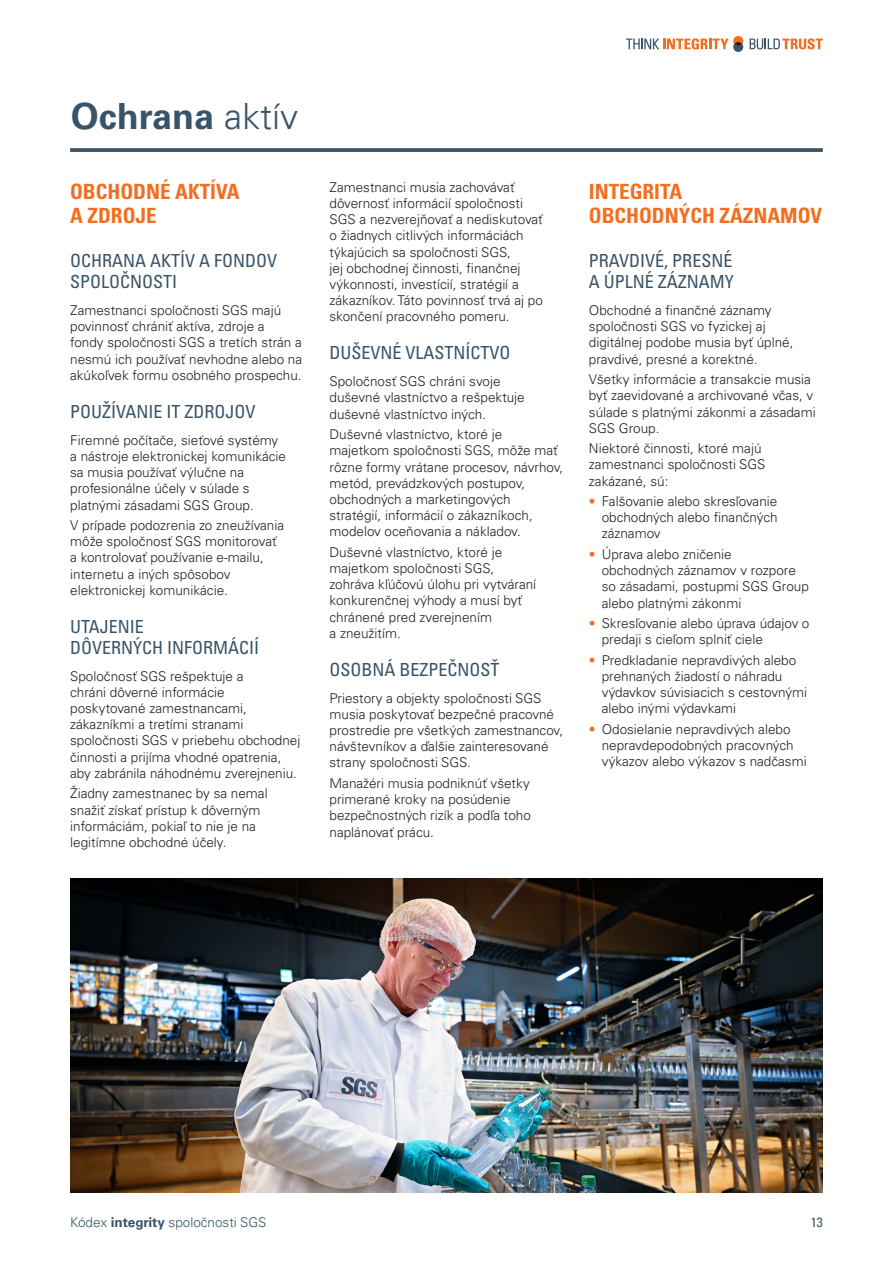
<style>
.page{position:relative;width:893px;height:1263px;background:#fff}
.page>*{position:absolute;margin:0;border:0;box-sizing:border-box;transform-origin:0 0}
.t1{font:700 36px "Univers LTCYR 65";color:#395369}
.First_Subheading{font:21px/24px "Univers LTCYR 67 Bold Cond";color:#f36e21}
.Second_Subheading{font:condensed 18px/21px "Univers LTCYR 57";color:#395369}
.Body_Text{font:300 13.5px/16.2px "Univers LTCYR 45";color:#231f20}
.t2{font:300 13.5px "Univers LTCYR 45";color:#395369}
.Body_Text-2{font:condensed 13.5px "Univers LT";color:#395369}
.s1{font-family:"Univers LTCYR 45";font-weight:300}
.s2{color:#f36e21}
.s3{font-family:"Univers LTCYR 65";font-weight:700}
</style>
<div class="page">
<svg style="left:70px;top:148px;width:753px;height:4px;background:#445d72"></svg>
<svg style="left:750px;top:38px;width:73px;height:11px"></svg>
<svg style="left:626px;top:36px;width:117px;height:16px"></svg>
<img style="left:70px;top:878px;width:753px;height:315px">
<p class="t1" style="left:71px;top:91px;width:229px">Ochrana <span class="s1">aktív</span></p>
<p class="First_Subheading" style="left:70px;top:179px;width:171px">OBCHODNÉ AKTÍVA<br>A ZDROJE</p>
<p class="Second_Subheading" style="left:70px;top:250px;width:209px">OCHRANA AKTÍV A FONDOV<br>SPOLOČNOSTI</p>
<p class="Body_Text" style="left:70px;top:302px;width:234px">Zamestnanci spoločnosti SGS majú povinnosť chrániť aktíva, zdroje a<br>fondy spoločnosti SGS a tretích strán a nesmú ich používať nevhodne alebo na akúkoľvek formu osobného prospechu.</p>
<p class="Second_Subheading" style="left:70px;top:400px;width:187px">POUŽÍVANIE IT ZDROJOV</p>
<p class="Body_Text" style="left:70px;top:431px;width:217px">Firemné počítače, sieťové systémy a nástroje elektronickej komunikácie sa musia používať výlučne na profesionálne účely v súlade s platnými zásadami SGS Group.</p>
<p class="Body_Text" style="left:70px;top:517px;width:216px">V prípade podozrenia zo zneužívania môže spoločnosť SGS monitorovať a kontrolovať používanie e-mailu, internetu a iných spôsobov elektronickej komunikácie.</p>
<p class="Second_Subheading" style="left:70px;top:615px;width:191px">UTAJENIE<br>DÔVERNÝCH INFORMÁCIÍ</p>
<p class="Body_Text" style="left:70px;top:667px;width:232px">Spoločnosť SGS rešpektuje a<br>chráni dôverné informácie poskytované zamestnancami, zákazníkmi a tretími stranami spoločnosti SGS v priebehu obchodnej činnosti a prijíma vhodné opatrenia, aby zabránila náhodnému zverejneniu.</p>
<p class="Body_Text" style="left:70px;top:785px;width:199px">Žiadny zamestnanec by sa nemal snažiť získať prístup k dôverným informáciám, pokiaľ to nie je na legitímne obchodné účely.</p>
<p class="Body_Text" style="left:330px;top:179px;width:215px">Zamestnanci musia zachovávať dôvernosť informácií spoločnosti SGS a nezverejňovať a nediskutovať o žiadnych citlivých informáciách týkajúcich sa spoločnosti SGS,<br>jej obchodnej činnosti, finančnej výkonnosti, investícií, stratégií a zákazníkov. Táto povinnosť trvá aj po skončení pracovného pomeru.</p>
<p class="Second_Subheading" style="left:330px;top:342px;width:183px">DUŠEVNÉ VLASTNÍCTVO</p>
<p class="Body_Text" style="left:330px;top:373px;width:197px">Spoločnosť SGS chráni svoje duševné vlastníctvo a rešpektuje duševné vlastníctvo iných.</p>
<p class="Body_Text" style="left:330px;top:426px;width:235px">Duševné vlastníctvo, ktoré je majetkom spoločnosti SGS, môže mať rôzne formy vrátane procesov, návrhov, metód, prevádzkových postupov, obchodných a marketingových stratégií, informácií o zákazníkoch, modelov oceňovania a nákladov.</p>
<p class="Body_Text" style="left:330px;top:544px;width:208px">Duševné vlastníctvo, ktoré je majetkom spoločnosti SGS, zohráva kľúčovú úlohu pri vytváraní konkurenčnej výhody a musí byť chránené pred zverejnením<br>a zneužitím.</p>
<p class="Second_Subheading" style="left:330px;top:658px;width:172px">OSOBNÁ BEZPEČNOSŤ</p>
<p class="Body_Text" style="left:330px;top:689px;width:235px">Priestory a objekty spoločnosti SGS musia poskytovať bezpečné pracovné prostredie pre všetkých zamestnancov, návštevníkov a ďalšie zainteresované strany spoločnosti SGS.</p>
<p class="Body_Text" style="left:330px;top:775px;width:203px">Manažéri musia podniknúť všetky primerané kroky na posúdenie bezpečnostných rizík a podľa toho naplánovať prácu.</p>
<p class="First_Subheading" style="left:589px;top:179px;width:235px">INTEGRITA<br>OBCHODNÝCH ZÁZNAMOV</p>
<p class="Second_Subheading" style="left:589px;top:250px;width:146px">PRAVDIVÉ, PRESNÉ<br>A ÚPLNÉ ZÁZNAMY</p>
<p class="Body_Text" style="left:589px;top:302px;width:206px">Obchodné a finančné záznamy spoločnosti SGS vo fyzickej aj digitálnej podobe musia byť úplné, pravdivé, presné a korektné.</p>
<p class="Body_Text" style="left:589px;top:371px;width:228px">Všetky informácie a transakcie musia byť zaevidované a archivované včas, v súlade s platnými zákonmi a zásadami<br>SGS Group.</p>
<p class="Body_Text" style="left:589px;top:440px;width:178px">Niektoré činnosti, ktoré majú zamestnanci spoločnosti SGS zakázané, sú:</p>
<p class="Body_Text" style="left:602px;top:493px;width:177px;text-align:justify;text-indent:-13px"><span class="s2">•</span> Falšovanie alebo skresľovanie obchodných alebo finančných záznamov</p>
<p class="Body_Text" style="left:602px;top:546px;width:209px;text-indent:-13px"><span class="s2">•</span> Úprava alebo zničenie<br>obchodných záznamov v rozpore so zásadami, postupmi SGS Group alebo platnými zákonmi</p>
<p class="Body_Text" style="left:602px;top:615px;width:209px;text-indent:-13px"><span class="s2">•</span> Skresľovanie alebo úprava údajov o predaji s cieľom splniť ciele</p>
<p class="Body_Text" style="left:602px;top:651px;width:207px;text-indent:-13px"><span class="s2">•</span> Predkladanie nepravdivých alebo prehnaných žiadostí o náhradu výdavkov súvisiacich s cestovnými alebo inými výdavkami</p>
<p class="Body_Text" style="left:602px;top:720px;width:206px;text-indent:-13px"><span class="s2">•</span> Odosielanie nepravdivých alebo nepravdepodobných pracovných výkazov alebo výkazov s nadčasmi</p>
<p class="t2" style="left:70px;top:1214px;width:198px">Kódex <span class="s3">integrity</span> spoločnosti SGS</p>
<p class="Body_Text-2" style="left:811px;top:1214px;width:13px">13</p>
</div>
